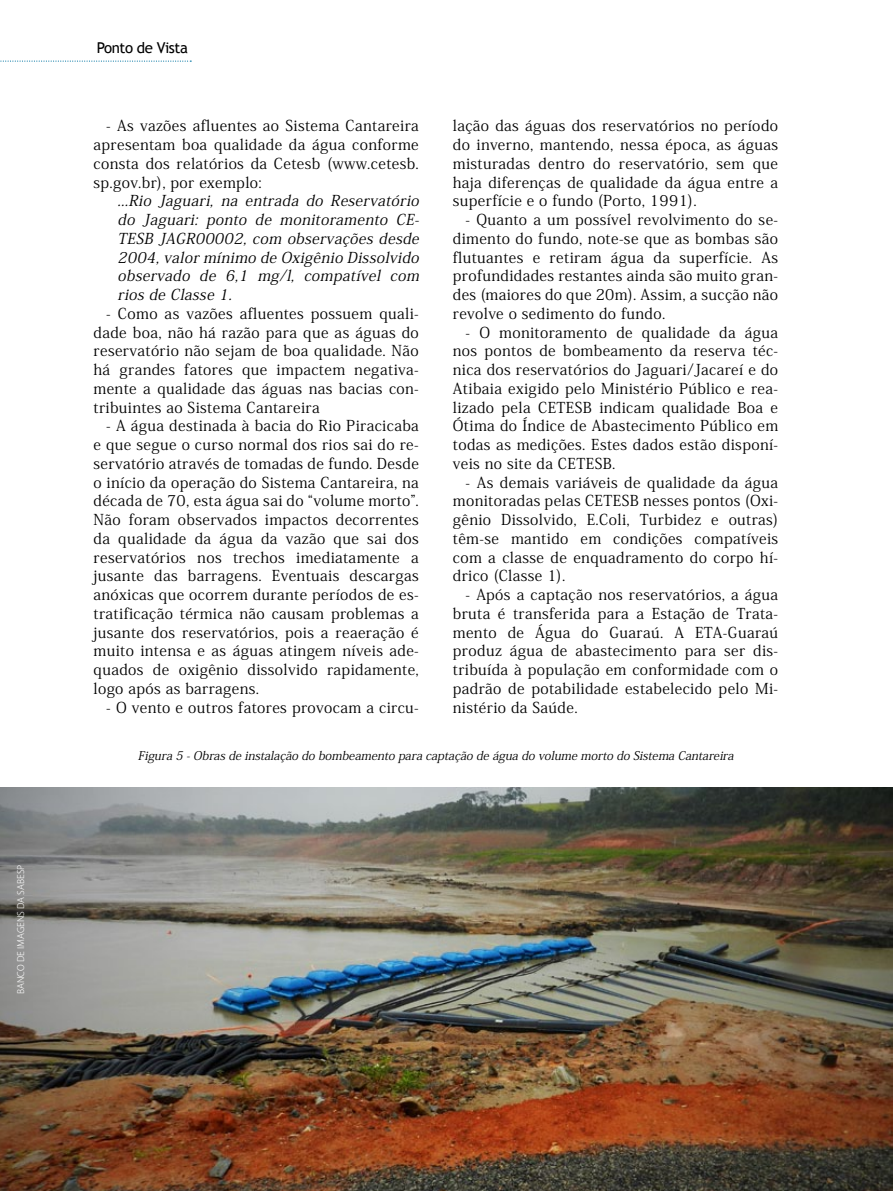
<style>
.page{position:relative;width:893px;height:1191px;background:#fff}
.page>*{position:absolute;margin:0;border:0;box-sizing:border-box;transform-origin:0 0}
.t1{font:15px/18.8px "Koz Min Pro";letter-spacing:.025em;color:#000;text-align:justify}
.t2{font:italic 15px/18.8px "Koz Min Pro";color:#000;text-align:justify}
.t3{font:15px "Trebuchet MS";letter-spacing:-.025em;color:#000}
.t4{font:italic 12px "Koz Min Pro";color:#000}
.t5{font:300 9px "Koz Go Pro";color:#fff}
</style>
<div class="page">
<svg style="left:0;top:61px;width:191px;height:1px"></svg>
<img style="left:0;top:788px;width:893px;height:403px">
<p class="t5" style="left:15px;top:994px;width:131px;rotate:-90deg">BANCO DE IMAGENS DA SABESP</p>
<p class="t3" style="left:97px;top:39px;width:93px">Ponto de Vista</p>
<p class="t1" style="left:94px;top:116px;width:327px;text-indent:13px">- As vazões afluentes ao Sistema Cantareira apresentam boa qualidade da água conforme consta dos relatórios da Cetesb (www.cetesb. sp.gov.br), por exemplo:</p>
<p class="t2" style="left:118px;top:191px;width:307px">...Rio Jaguari, na entrada do Reservatório do Jaguari: ponto de monitoramento CE-TESB JAGR00002, com observações desde 2004,valormínimo de Oxigênio Dissolvido observado de 6,1 mg/l, compatível com rios de Classe 1.</p>
<p class="t1" style="left:94px;top:303px;width:327px;text-indent:13px">- Como as vazões afluentes possuem quali&shy;dade boa, não há razão para que as águas do reservatório não sejam de boa qualidade. Não há grandes fatores que impactem negativa&shy;mente a qualidade das águas nas bacias con&shy;tribuintes ao Sistema Cantareira</p>
<p class="t1" style="left:94px;top:416px;width:327px;text-indent:13px">- A água destinada à bacia do Rio Piracicaba e que segue o curso normal dos rios sai do re&shy;servatório através de tomadas de fundo. Desde o início da operação do Sistema Cantareira, na década de 70, esta água sai do “volume morto”.<br>Não foram observados impactos decorrentes da qualidade da água da vazão que sai dos reservatórios nos trechos imediatamente a jusante das barragens. Eventuais descargas anóxicas que ocorrem durante períodos de es&shy;tratificação térmica não causam problemas a jusante dos reservatórios, pois a reaeração é muito intensa e as águas atingem níveis ade&shy;quados de oxigênio dissolvido rapidamente, logo após as barragens.</p>
<p class="t1" style="left:106px;top:697px;width:314px">- O vento e outros fatores provocam a circu-</p>
<p class="t1" style="left:453px;top:116px;width:327px">lação das águas dos reservatórios no período do inverno, mantendo, nessa época, as águas misturadas dentro do reservatório, sem que haja diferenças de qualidade da água entre a superfície e o fundo (Porto, 1991).</p>
<p class="t1" style="left:453px;top:210px;width:327px;text-indent:13px">- Quanto a um possível revolvimento do se&shy;dimento do fundo, note-se que as bombas são flutuantes e retiram água da superfície. As profundidades restantes ainda são muito gran&shy;des (maiores do que 20m). Assim, a sucção não revolve o sedimento do fundo.</p>
<p class="t1" style="left:453px;top:322px;width:327px;text-indent:13px">- O monitoramento de qualidade da água nos pontos de bombeamento da reserva téc&shy;nica dos reservatórios do Jaguari/Jacareí e do Atibaia exigido pelo Ministério Público e rea&shy;lizado pela CETESB indicam qualidade Boa e Ótima do Índice de Abastecimento Público em todas as medições. Estes dados estão disponí&shy;veis no site da CETESB.</p>
<p class="t1" style="left:453px;top:472px;width:327px;text-indent:13px">- As demais variáveis de qualidade da água monitoradas pelas CETESB nesses pontos (Oxi&shy;gênio Dissolvido, E.Coli, Turbidez e outras) têm-se mantido em condições compatíveis com a classe de enquadramento do corpo hí&shy;drico (Classe 1).</p>
<p class="t1" style="left:453px;top:585px;width:327px;text-indent:13px">- Após a captação nos reservatórios, a água bruta é transferida para a Estação de Trata&shy;mento de Água do Guaraú. A ETA-Guaraú produz água de abastecimento para ser dis&shy;tribuída à população em conformidade com o padrão de potabilidade estabelecido pelo Mi&shy;nistério da Saúde.</p>
<p class="t4" style="left:138px;top:746px;width:600px">Figura 5 -Obrasde instalação do bombeamento para captação de água do volume morto do Sistema Cantareira</p>
</div>
